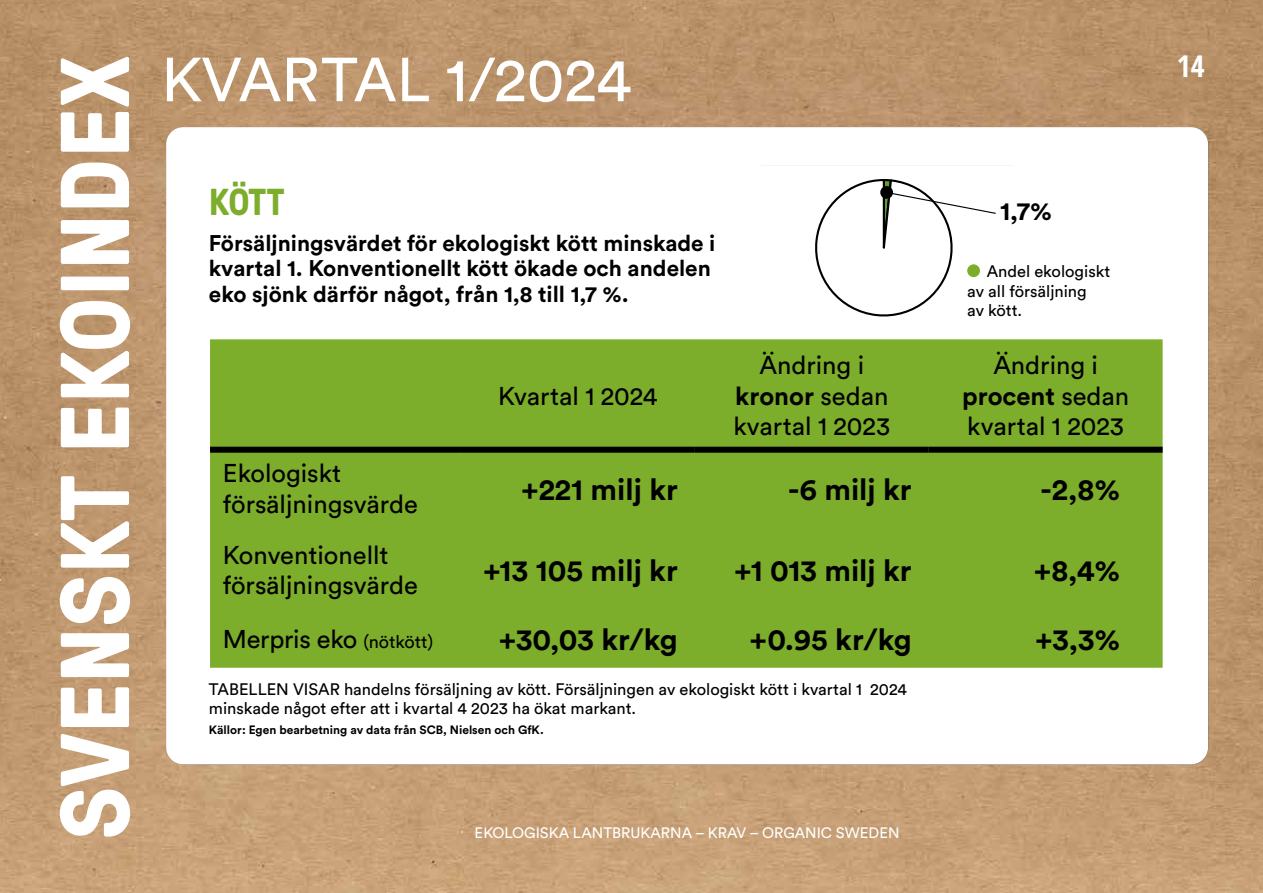
<style>
.page{position:relative;width:1263px;height:893px;background:#fff}
.page>*{position:absolute;margin:0;border:0;box-sizing:border-box;transform-origin:0 0}
.t1{font:700 97.5px "GT Pressura";color:#fff}
.t2{font:61.5px "Circular Std";color:#fff}
.t3{font:700 37.5px "GT Pressura";color:#7cad2b}
.t4{font:700 30px "Circular Std";color:#000}
.t5{font:700 30px "Open Sans Condensed";color:#fff}
.t6{font:25.5px/30.6px "Circular Std";color:#000;text-align:center}
.t7{font:700 25.5px "Circular Std";color:#000}
.t8{font:700 22.5px/25.5px "Circular Std";color:#000}
.t9{font:16.5px/19.5px "Circular Std";color:#000}
.t10{font:15.45px "Calibri";color:#000}
.t11{font:15.45px "Calibri";letter-spacing:.02em;color:#000}
.t12{font:15px "Circular Std";color:#fff}
.t13{font:700 12px "Circular Std";color:#000}
.s1{font-weight:700}
.s2{font-size:18px}
</style>
<div class="page">
<img style="left:0;top:0;width:1263px;height:893px">
<div style="left:166px;top:127px;width:1042px;height:637px;background:#fff;border-radius:17px"></div>
<svg style="left:815px;top:179px;width:181px;height:138px"></svg>
<div style="left:880px;top:186px;width:13px;height:13px;background:#000;border-radius:50%"></div>
<div style="left:967px;top:264px;width:13px;height:13px;background:#7cad2b;border-radius:50%"></div>
<div style="left:210px;top:339px;width:952px;height:329px;background:#7cad2b"></div>
<div style="left:210px;top:447px;width:251px;height:6px;background:#000"></div>
<div style="left:461px;top:447px;width:234px;height:6px;background:#000"></div>
<div style="left:695px;top:447px;width:234px;height:6px;background:#000"></div>
<div style="left:929px;top:447px;width:233px;height:6px;background:#000"></div>
<h1 class="t1" style="left:24px;top:839px;width:786px;rotate:-90deg">SVENSKT EKOINDEX</h1>
<h2 class="t2" style="left:161px;top:42px;width:471px">KVARTAL 1/2024</h2>
<h3 class="t3" style="left:209px;top:174px;width:77px">KÖTT</h3>
<h3 class="t8" style="left:209px;top:230px;width:508px">Försäljningsvärdet för ekologiskt kött minskade i kvartal 1. Konventionellt kött ökade och andelen eko sjönk därför något, från 1,8 till 1,7 %.</h3>
<h3 class="t7" style="left:1000px;top:194px;width:53px">1,7%</h3>
<p class="t10" style="left:420px;top:230px;width:152px">Andel ekologiskt av kött</p>
<p class="t11" style="left:390px;top:250px;width:24px">Eko</p>
<p class="t11" style="left:663px;top:250px;width:22px">1,7</p>
<p class="t11" style="left:380px;top:270px;width:34px">Konv</p>
<p class="t11" style="left:655px;top:270px;width:30px">98,3</p>
<p class="t9" style="left:967px;top:261px;width:145px;text-indent:20px">Andel ekologiskt av all försäljning<br>av kött.</p>
<h3 class="t6" style="left:733px;top:350px;width:158px">Ändring i <span class="s1">kronor</span> sedan kvartal 1 2023</h3>
<h3 class="t6" style="left:962px;top:350px;width:169px">Ändring i <span class="s1">procent</span> sedan kvartal 1 2023</h3>
<h3 class="t6" style="left:498px;top:380px;width:161px">Kvartal 1 2024</h3>
<h3 class="t6" style="left:223px;top:458px;width:197px;text-align:left">Ekologiskt försäljningsvärde</h3>
<h3 class="t4" style="left:521px;top:470px;width:158px">+221 milj kr</h3>
<h3 class="t4" style="left:788px;top:470px;width:125px">-6 milj kr</h3>
<h3 class="t4" style="left:1041px;top:470px;width:81px">-2,8%</h3>
<h3 class="t6" style="left:223px;top:539px;width:197px;text-align:left">Konventionellt försäljningsvärde</h3>
<h3 class="t4" style="left:483px;top:551px;width:196px">+13 105 milj kr</h3>
<h3 class="t4" style="left:734px;top:551px;width:179px">+1 013 milj kr</h3>
<h3 class="t4" style="left:1034px;top:551px;width:88px">+8,4%</h3>
<h3 class="t6" style="left:223px;top:624px;width:212px">Merpris eko <span class="s2">(nötkött)</span></h3>
<h3 class="t4" style="left:499px;top:620px;width:181px">+30,03 kr/kg</h3>
<h3 class="t4" style="left:749px;top:620px;width:164px">+0.95 kr/kg</h3>
<h3 class="t4" style="left:1035px;top:620px;width:86px">+3,3%</h3>
<p class="t9" style="left:209px;top:679px;width:699px">TABELLEN VISAR handelns försäljning av kött. Försäljningen av ekologiskt kött i kvartal 1 2024 minskade något efter att i kvartal 4 2023 ha ökat markant.</p>
<p class="t13" style="left:209px;top:722px;width:336px">Källor: Egen bearbetning av data från SCB, Nielsen och GfK.</p>
<p class="t12" style="left:475px;top:824px;width:426px">EKOLOGISKA LANTBRUKARNA – KRAV – ORGANIC SWEDEN</p>
<h3 class="t5" style="left:1177px;top:45px;width:29px">14</h3>
</div>
